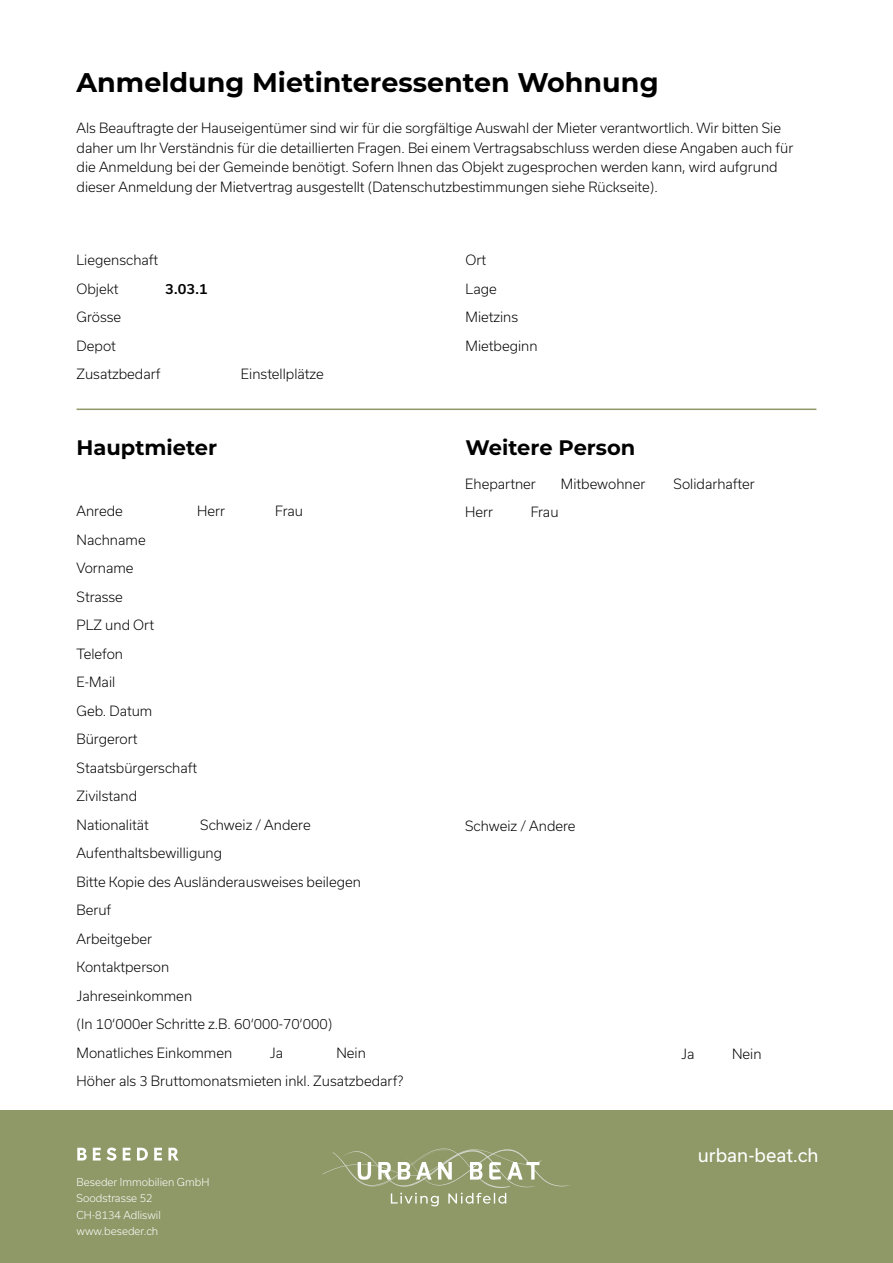
<style>
.page{position:relative;width:893px;height:1263px;background:#fff}
.page>*{position:absolute;margin:0;border:0;box-sizing:border-box;transform-origin:0 0}
.t1{font:700 27px "Montserrat";color:#000}
.t2{font:700 21px "Montserrat";color:#000}
.t3{font:18px "Usual";color:#fff}
.t4{font:300 13.5px/28.5px "Usual";color:#000}
.t5{font:500 13.5px "Usual";color:#000}
.t6{font:300 10.5px/16.5px "Usual";color:#fff}
</style>
<div class="page">
<hr style="left:77px;top:409px;width:739px;height:1px;background:#8f9867">
<div style="left:0;top:1111px;width:893px;height:152px;background:#8f9867"></div>
<svg style="left:322px;top:1148px;width:248px;height:58px"></svg>
<svg style="left:77px;top:1148px;width:10px;height:12px"></svg>
<svg style="left:93px;top:1147px;width:23px;height:14px"></svg>
<svg style="left:123px;top:1148px;width:8px;height:12px"></svg>
<svg style="left:137px;top:1148px;width:11px;height:12px"></svg>
<svg style="left:154px;top:1148px;width:8px;height:12px"></svg>
<svg style="left:168px;top:1148px;width:11px;height:12px"></svg>
<h1 class="t1" style="left:77px;top:63px;width:583px">Anmeldung Mietinteressenten Wohnung</h1>
<p class="t4" style="left:77px;top:119px;width:718px;line-height:19.5px">Als Beauftragte der Hauseigentümer sind wir für die sorgfältige Auswahl der Mieter verantwortlich. Wir bitten Sie daher um Ihr Verständnis für die detaillierten Fragen. Bei einem Vertragsabschluss werden diese Angaben auch für die Anmeldung bei der Gemeinde benötigt. Sofern Ihnen das Objekt zugesprochen werden kann, wird aufgrund dieser Anmeldung der Mietvertrag ausgestellt (Datenschutzbestimmungen siehe Rückseite).</p>
<p class="t4" style="left:77px;top:246px;width:83px">Liegenschaft<br>Objekt</p>
<p class="t5" style="left:165px;top:281px;width:44px">3.03.1</p>
<p class="t4" style="left:77px;top:303px;width:86px">Grösse<br>Depot<br>Zusatzbedarf</p>
<p class="t4" style="left:241px;top:360px;width:84px">Einstellplätze</p>
<p class="t4" style="left:466px;top:246px;width:73px">Ort<br>Lage<br>Mietzins<br>Mietbeginn</p>
<h2 class="t2" style="left:77px;top:432px;width:142px">Hauptmieter</h2>
<h2 class="t2" style="left:466px;top:432px;width:171px">Weitere Person</h2>
<p class="t4" style="left:77px;top:497px;width:48px">Anrede</p>
<p class="t4" style="left:197px;top:497px;width:29px">Herr</p>
<p class="t4" style="left:275px;top:497px;width:29px">Frau</p>
<p class="t4" style="left:77px;top:525px;width:122px">Nachname<br>Vorname<br>Strasse<br>PLZ und Ort<br>Telefon<br>E-Mail<br>Geb. Datum<br>Bürgerort<br>Staatsbürgerschaft<br>Zivilstand<br>Nationalität</p>
<p class="t4" style="left:77px;top:810px;width:286px;text-indent:124px">Schweiz / Andere<br>Aufenthaltsbewilligung<br>Bitte Kopie des Ausländerausweises beilegen<br>Beruf<br>Arbeitgeber<br>Kontaktperson<br>Jahreseinkommen<br>(In 10‘000er Schritte z.B. 60‘000-70‘000)<br>Monatliches Einkommen</p>
<p class="t4" style="left:77px;top:1038px;width:328px;text-indent:260px">Nein<br>Höher als 3 Bruttomonatsmieten inkl. Zusatzbedarf?</p>
<p class="t4" style="left:270px;top:1038px;width:15px">Ja</p>
<p class="t6" style="left:77px;top:1173px;width:134px">Beseder Immobilien GmbH<br>Soodstrasse 52<br>CH-8134 Adliswil www.beseder.ch</p>
<p class="t4" style="left:465px;top:469px;width:72px">Ehepartner</p>
<p class="t4" style="left:561px;top:469px;width:86px">Mitbewohner</p>
<p class="t4" style="left:674px;top:469px;width:83px">Solidarhafter</p>
<p class="t4" style="left:465px;top:498px;width:29px">Herr</p>
<p class="t4" style="left:531px;top:498px;width:29px">Frau</p>
<p class="t4" style="left:465px;top:811px;width:112px">Schweiz / Andere</p>
<p class="t4" style="left:681px;top:1039px;width:15px">Ja</p>
<p class="t4" style="left:732px;top:1039px;width:31px">Nein</p>
<h3 class="t3" style="left:698px;top:1145px;width:122px">urban-beat.ch</h3>
</div>
